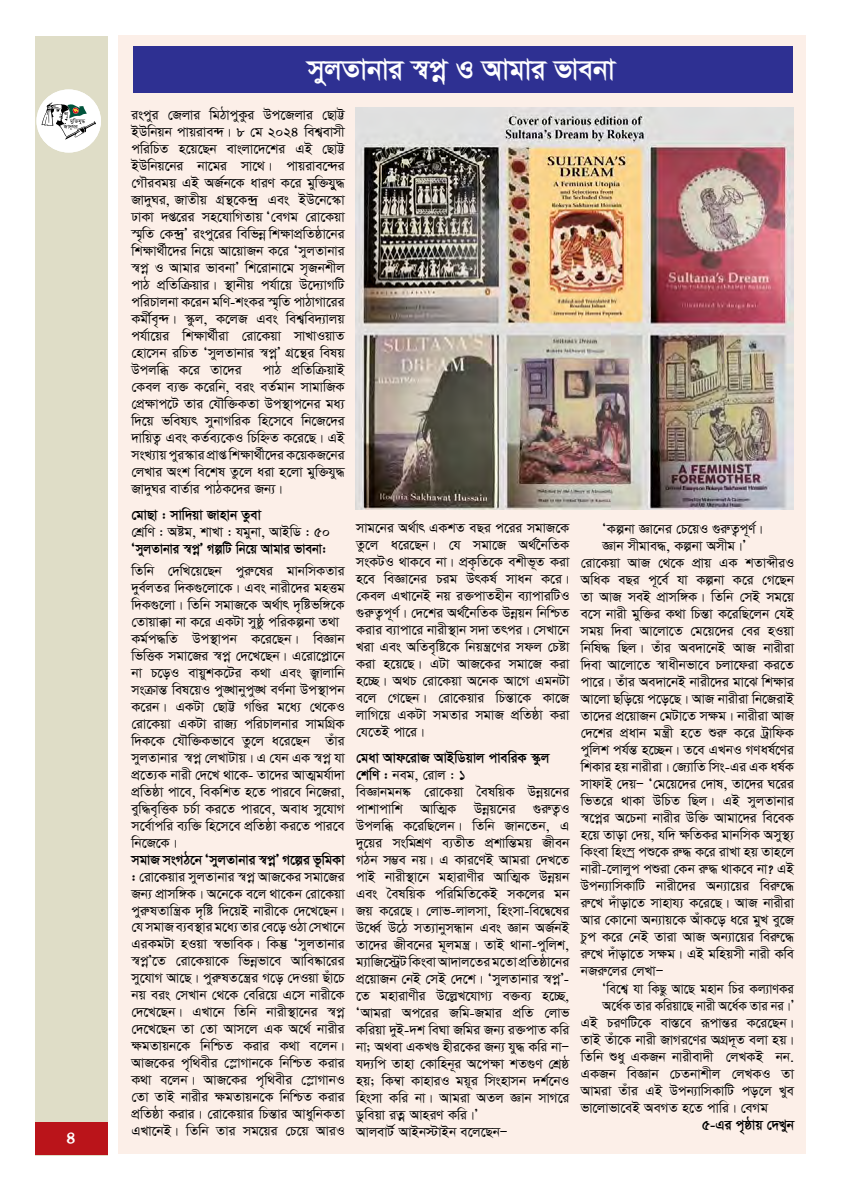
<style>
.page{position:relative;width:842px;height:1191px;background:#fff}
.page>*{position:absolute;margin:0;border:0;box-sizing:border-box;transform-origin:0 0}
.t1{font:700 33px "Sutonny MJ";color:#fff}
.t2{font:700 20px "Sutonny MJ";color:#fff}
.t3{font:16px/17px "Sutonny MJ";color:#000;text-align:justify}
.t4{font:16px "Sutonny MJ";color:#000;scale:.93 1}
.t5{font:700 16px "Sutonny MJ";color:#000}
.t6{font:700 16px "Sutonny MJ";color:#000;scale:.95 1}
.s1{font-weight:700}
</style>
<div class="page">
<div style="left:36px;top:36px;width:72px;height:1119px;background:#dfddc7"></div>
<svg style="left:36px;top:89px;width:65px;height:63px"></svg>
<div style="left:36px;top:1121px;width:72px;height:33px;background:#ba141a"></div>
<div style="left:37px;top:90px;width:64px;height:63px;background:#fff;border-radius:50%"></div>
<svg style="left:41px;top:102px;width:55px;height:38px"></svg>
<div style="left:119px;top:36px;width:687px;height:1118px;background:#fcefe8"></div>
<div style="left:133px;top:47px;width:659px;height:46px;background:#2e3092"></div>
<img style="left:356px;top:107px;width:438px;height:403px">
<p class="t2" style="left:67px;top:1126px;width:11px">4</p>
<h1 class="t1" style="left:308px;top:51px;width:308px">MYJZVBVI ¯^CŒ I AVGVI FVEBV</h1>
<p class="t3" style="left:132px;top:107px;width:216px">ISCYI †RJVI WGVVCYKZI DC‡RJVI †QVÆ BDWBQB CVQIVE›`| 8 †G 2024 WEK¦EVMX CWIWPZ N‡Q‡QB EVSJV‡`‡KI GB †QVÆ BDWBQ‡BI BV‡GI MV‡_| CVQIVE‡›`I †MŠIEGQ GB AR©B‡K AVIY K‡I GYW³HY× RV`YNI, RVZXQ MÖŠ’‡K›`ª GES BD‡B‡¯‹V XVKV `ß‡II MN‡HVWMZVQ Ô†EMG †IV‡KQV ¯§„WZ †K›`ªÕ ISCY‡II WEWFBŒ WKŸVCÖWZÔV‡BI WKŸV_©X‡`I WB‡Q AV‡QVRB K‡I ÔMYJZVBVI ¯^CŒ I AVGVI FVEBVÕ WK‡IVBV‡G M„RBKXJ CVV CÖWZWΜQVI| ¯’VBXQ CH©V‡Q D‡`¨VMWU CWIPVJBV K‡IB GWY-KSKI ¯§„WZ CVVVMV‡II KGX©E„›`| ¯‹ZJ, K‡JR GES WEK¦WE`¨VJQ CH©V‡QI WKŸV_©XIV †IV‡KQV MVLVIQVZ †NV‡MB IWPZ ÔMYJZVBVI ¯^CŒÕ MÖ‡Š’I WELQ DCJWÄ K‡I ZV‡`I</p>
<p class="t3" style="left:132px;top:362px;width:216px;text-indent:131px">CVV CÖWZWΜQVB †KEJ E¨³ K‡IWB, EIS EZ©GVB MVGVWRK †CÖŸVC‡U ZVI †HŠW³KZV DC¯’VC‡BI GA¨ W`‡Q FWEL¨R MYBVMWIK WN‡M‡E WB‡R‡`I `VWQZ¡ GES KZ©E¨‡KI WPWÝZ K‡I‡Q| GB MSL¨VQ CYI¯‹VI CÖVß WKŸV_©X‡`I K‡QKR‡BI †JLVI ASK WE‡KL ZZ‡J AIV N‡JV GYW³HY× RV`YNI EVZ©VI CVVK‡`I RB¨|</p>
<p class="t5" style="left:132px;top:506px;width:131px">†GVQV : MVW`QV RVNVB ZZEV</p>
<p class="t3" style="left:132px;top:524px;width:200px">†KÖWY : AÓG, KVLV : HGYBV, AVBWW : 50</p>
<p class="t6" style="left:132px;top:540px;width:206px">ÔMYJZVBVI ¯^CŒÕ MÍWU WB‡Q AVGVI FVEBV:</p>
<p class="t3" style="left:132px;top:562px;width:215px;text-align:left">WZWB †`WL‡Q‡QB CYIÆ‡LI GVBWMKZVI `YE©JZI W`K¸‡JV‡K| GES BVIX‡`I GNËG W`K¸‡JV| WZWB MGVR‡K A_©VR `„WÓFW½‡K †ZVQV°V BV K‡I GKUV MYÔZCWIKÍBV Z_V KG©C×WZ DC¯’VCB K‡I‡QB| WEÁVB WFWËK MGV‡RI ¯^CŒ †`‡L‡QB| G‡IV‡CØV‡B BV P‡OI EVQYKK‡UI K_V GES R¡VJVWB MSΜVŠÍWEL‡QI CY•LVBYCY•L EY©BV DC¯’VCB K‡IB| GKUV †QVÆ MWÐI G‡A¨ †_‡KI †IV‡KQV GKUV IVR¨ CWIPVJBVI MVGWMÖK W`K‡K †HŠW³KFV‡E ZZ‡J A‡I‡QB ZUVI MYJZVBVI ¯^CŒ †JLVUVQ| G †HB GK ¯^CŒ HV CÖ‡Z¨K BVIX †`‡L _V‡K- ZV‡`I AVZ¥GH©V`V CÖWZÔV CV‡E, WEKWKZ N‡Z CVI‡E WB‡RIV, EYW×E„WËK PP©V KI‡Z CVI‡E, AEVA MY‡HVM M‡E©VCWI E¨W³ WN‡M‡E CÖWZÔV KI‡Z CVI‡E WB‡R‡K|</p>
<p class="t3" style="left:132px;top:851px;width:215px"><span class="s1">MGVR MSMV‡B ÔMYJZVBVI ¯^CŒÕ M‡ÍI F‚WGKV :</span> †IV‡KQVI MYJZVBVI ¯^CŒ AVR‡KI MGV‡RI RB¨ CÖVMW½K| A‡B‡K E‡J _V‡KB †IV‡KQV CYIÆLZVWŠ¿K `„WÓ W`‡QB BVIX‡K †`‡L‡QB| †H MGVR E¨E¯’VI G‡A¨ ZVI †E‡O IVV †MLV‡B GIKGUV NIQV ¯^FVWEK| WKŠ‘ÔMYJZVBVI ¯^CŒÕ‡Z †IV‡KQV‡K WFBŒFV‡E AVWE®‹V‡II MY‡HVM AV‡Q| CYIÆLZ‡Š¿I M‡O †`IQV QUV‡P BQ EIS †MLVB †_‡K †EWI‡Q G‡M BVIX‡K †`‡L‡QB| GLV‡B WZWB BVIX¯’V‡BI ¯^CŒ †`‡L‡QB ZV †ZV AVM‡J GK A‡_© BVIXI ŸGZVQB‡K WBWÐZ KIVI K_V E‡JB| AVR‡KI C„W_EXI †¯ØVMVB‡K WBWÐZ KIVI K_V E‡JB| AVR‡KI C„W_EXI †¯ØVMVBI †ZV ZVB BVIXI ŸGZVQB‡K WBWÐZ KIVI CÖWZÔV KIVI| †IV‡KQVI WPŠÍVI AVAYWBKZV GLV‡BB| WZWB ZVI MG‡QI †P‡Q AVII</p>
<p class="t3" style="left:356px;top:520px;width:215px">MVG‡BI A_©VR GKKZ EQI C‡II MGVR‡K ZZ‡J A‡I‡QB| †H MGV‡R A_©‰BWZK MSKUI _VK‡E BV| CÖK…WZ‡K EKXF~Z KIV N‡E WEÁV‡BI PIG DRKL© MVAB K‡I| †KEJ GLV‡BB BQ I³CVZNXB E¨VCVIWUI ¸IÆZ¡C~Y©| †`‡KI A_©‰BWZK DBŒQB WBWÐZ KIVI E¨VCV‡I BVIX¯’VB M`V ZRCI| †MLV‡B LIV GES AWZE„WÓ‡K WBQŠ¿‡YI MDJ †PÓV KIV N‡Q‡Q| GUV AVR‡KI MGV‡R KIV N‡”Q| A_P †IV‡KQV A‡BK AV‡M GGBUV E‡J †M‡QB| †IV‡KQVI WPŠÍV‡K KV‡R JVWM‡Q GKUV MGZVI MGVR CÖWZÔV KIV †H‡ZB CV‡I|</p>
<p class="t3" style="left:356px;top:750px;width:215px;text-align:left"><span class="s1">†GAV AVD‡IVR AVBWWQVJ CVEWIK ¯‹ZJ †KWY :</span> BEG, †IVJ : 1<br>WEÁVBGB®‹ †IV‡KQV ˆELWQK DBŒQ‡BI CVKVCVWK AVWZ¥K DBŒQ‡BI ¸IÆZ¡I DCJWÄ K‡IWQ‡JB| WZWB RVB‡ZB, G `Y‡QI MSWGKÖY E¨ZXZ CÖKVWŠÍGQ RXEB MVB M¤¢E BQ| G KVI‡YB AVGIV †`L‡Z CVB BVIX¯’V‡B GNVIVYXI AVWZ¥K DBŒQB GES ˆELWQK CWIWGWZ‡KB MK‡JI GB RQ K‡I‡Q| †JVF-JVJMV, WNSMV-WE‡Ø‡LI D‡AŸ© D‡V MZ¨VBYMÜVB GES ÁVB AR©BB ZV‡`I RXE‡BI G~JGŠ¿| ZVB _VBV-CYWJK, G¨VWR‡÷ªU WKSEV AV`VJ‡ZI G‡ZV CÖWZÔV‡BI CÖ‡QVRB †BB †MB †`‡K| ÔMYJZVBVI ¯^CŒÕ-‡Z GNVIVYXI D‡JØL‡HVM¨ E³E¨ N‡”Q, ÔAVGIV AC‡II RWG-RGVI CÖWZ †JVF KWIQV `YB-`K WENV RWGI RB¨ I³CVZ KWI BV; A_EV GKLÐ NXI‡KI RB¨ HY× KWI BVÑ H`¨WC ZVNV †KVWNB~I A‡CŸV KZ¸Y †KÖÔ NQ; WK¤^V KVNVII GQ~I WMSNVMB `K©‡BI WNSMV KWI BV| AVGIV AZJ ÁVB MVM‡I WZWEQV IZŒ AVNIY KWI|Õ<br>AVJEVU© AVBB÷VBB E‡J‡QBÑ</p>
<p class="t3" style="left:602px;top:521px;width:162px">ÔKÍBV ÁV‡BI †P‡QI ¸IÆZ¡C~Y©|</p>
<p class="t3" style="left:602px;top:538px;width:145px">ÁVB MXGVE×, KÍBV AMXG|Õ</p>
<p class="t3" style="left:581px;top:555px;width:215px">†IV‡KQV AVR †_‡K CÖVQ GK KZVÃXII</p>
<p class="t3" style="left:581px;top:572px;width:215px">AWAK EQI C~‡E© HV KÍBV K‡I †M‡QB</p>
<p class="t3" style="left:581px;top:589px;width:215px">ZV AVR MEB CÖVMW½K| WZWB †MB MG‡Q</p>
<p class="t3" style="left:581px;top:606px;width:215px">E‡M BVIX GYW³I K_V WPŠÍV K‡IWQ‡JB †HB</p>
<p class="t3" style="left:581px;top:623px;width:215px">MGQ W`EV AV‡JV‡Z †G‡Q‡`I †EI NIQV</p>
<p class="t3" style="left:581px;top:640px;width:215px">WBWL× WQJ| ZUVI AE`V‡BB AVR BVIXIV</p>
<p class="t3" style="left:581px;top:657px;width:215px">W`EV AV‡JV‡Z ¯^VAXBFV‡E PJV‡DIV KI‡Z</p>
<p class="t3" style="left:581px;top:674px;width:215px">CV‡I| ZUVI AE`V‡BB BVIX‡`I GV‡S WKŸVI</p>
<p class="t3" style="left:581px;top:691px;width:215px">AV‡JV QWO‡Q C‡O‡Q| AVR BVIXIV WB‡RIVB</p>
<p class="t3" style="left:581px;top:708px;width:215px">ZV‡`I CÖ‡QVRB †GUV‡Z MŸG| BVIXIV AVR</p>
<p class="t3" style="left:581px;top:725px;width:215px">†`‡KI CÖAVB GŠ¿X N‡Z ÏIÆ K‡I UªVWDK</p>
<p class="t3" style="left:581px;top:742px;width:215px">CYWJK CH©ŠÍN‡”QB| Z‡E GLBI MYAL©‡YI</p>
<p class="t3" style="left:581px;top:759px;width:215px">WKKVI NQ BVIXIV| †R¨VWZ WMS-GI GK AL©K</p>
<p class="t3" style="left:581px;top:776px;width:215px">MVDVB †`QÑ Ô†G‡Q‡`I †`VL, ZV‡`I N‡II</p>
<p class="t3" style="left:581px;top:793px;width:215px">WFZ‡I _VKV DWPZ WQJ| GB MYJZVBVI</p>
<p class="t3" style="left:581px;top:810px;width:215px">¯^‡CŒI A‡PBV BVIXI DW³ AVGV‡`I WE‡EK</p>
<p class="t3" style="left:581px;top:827px;width:215px">N‡Q ZVOV †`Q, HW` ŸWZKI GVBWMK AMY¯’¨</p>
<p class="t3" style="left:581px;top:844px;width:215px">WKSEV WNS¯ªCÏ‡K IÆ× K‡I IVLV NQ ZVN‡J</p>
<p class="t3" style="left:581px;top:861px;width:215px">BVIX-‡JVJYC CÏIV †KB IÆ× _VK‡E BV? GB</p>
<p class="t3" style="left:581px;top:878px;width:215px">DCB¨VWMKVWU BVIX‡`I AB¨V‡QI WEIÆ‡×</p>
<p class="t3" style="left:581px;top:895px;width:215px">IÆ‡L `UVOV‡Z MVNVH¨ K‡I‡Q| AVR BVIXIV</p>
<p class="t3" style="left:581px;top:912px;width:215px">AVI †KV‡BV AB¨VQ‡K AUVK‡O A‡I GYL EY‡R</p>
<p class="t3" style="left:581px;top:929px;width:215px">PZC K‡I †BB ZVIV AVR AB¨V‡QI WEIÆ‡×</p>
<p class="t3" style="left:581px;top:946px;width:215px">IÆ‡L `UVOV‡Z MŸG| GB GWNQMX BVIX KWE</p>
<p class="t3" style="left:581px;top:963px;width:84px">BRIÆ‡JI †JLVÑ</p>
<p class="t4" style="left:602px;top:979px;width:207px">ÔWE‡K¦ HV WKQZAV‡Q GNVB WPI KJ¨VYKI</p>
<p class="t4" style="left:602px;top:996px;width:207px">A‡A©K ZVI KWIQV‡Q BVIX A‡A©K ZVI BI|Õ</p>
<p class="t3" style="left:581px;top:1014px;width:215px">GB PIYWU‡K EV¯Í‡E IƑCVŠÍI K‡I‡QB|</p>
<p class="t3" style="left:581px;top:1031px;width:215px">ZVB ZUV‡K BVIX RVMI‡YI AMÖ`~Z EJV NQ|</p>
<p class="t3" style="left:581px;top:1048px;width:215px">WZWB ÏAYGKRB BVIXEV`X †JLKB BB.</p>
<p class="t3" style="left:581px;top:1065px;width:215px">GKRB WEÁVB †PZBVKXJ †JLKI ZV</p>
<p class="t3" style="left:581px;top:1082px;width:216px">AVGIV ZUVI GB DCB¨VWMKVWU CO‡J LYE</p>
<p class="t3" style="left:581px;top:1099px;width:189px">FV‡JVFV‡EB AEMZ N‡Z CVWI| †EMG</p>
<p class="t5" style="left:702px;top:1115px;width:96px">5-GI C„ÔVQ †`LYB</p>
</div>
